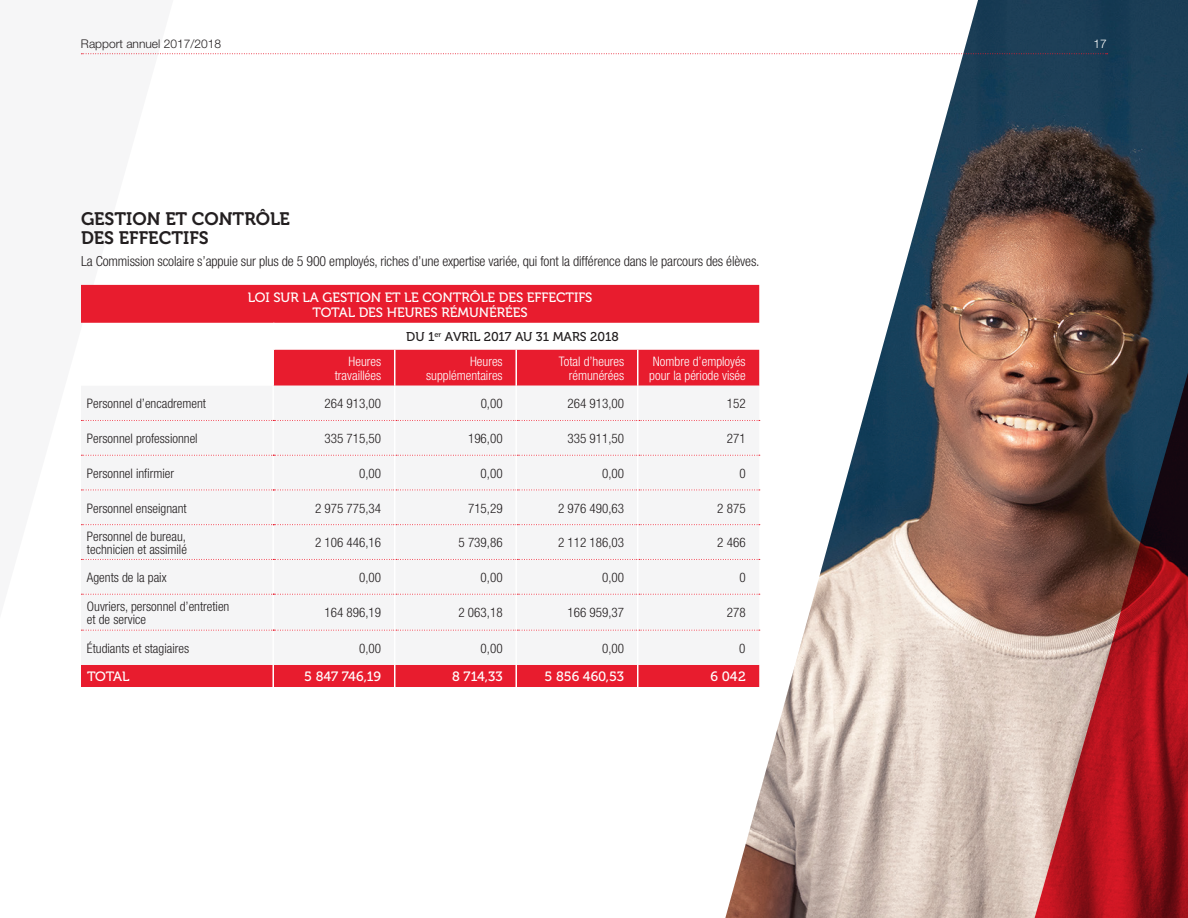
<style>
.page{position:relative;width:1188px;height:918px;background:#fff}
.page>*{position:absolute;margin:0;border:0;box-sizing:border-box;transform-origin:0 0}
.t1{font:18px/19.5px "Museo 700";color:#231f20}
.t2{font:300 condensed 13.8px "Helvetica Neue";letter-spacing:-.01em;color:#231f20}
.t3{font:13.5px/15px "Museo 500";color:#fff;text-align:center}
.t4{font:300 condensed 13.2px/13.5px "Helvetica Neue";color:#231f20}
.t5{font:300 condensed 13.2px/13.5px "Helvetica Neue";color:#fff;text-align:right}
.t6{font:12.75px "Museo 500";letter-spacing:-.005em;color:#231f20}
.t7{font:300 12px "Helvetica Neue";color:#231f20}
.t8{font:300 12px "Helvetica Neue";color:#fff}
</style>
<div class="page">
<img style="left:725px;top:0;width:463px;height:918px">
<svg style="left:81px;top:53px;width:1027px;height:1px"></svg>
<svg style="left:81px;top:285px;width:678px;height:402px;fill:#e81c2e"></svg>
<div style="left:81px;top:386px;width:678px;height:279px;background:#f5f5f6"></div>
<hr style="left:272px;top:386px;width:2px;height:34px;background:#fff">
<hr style="left:272px;top:421px;width:2px;height:34px;background:#fff">
<hr style="left:272px;top:456px;width:2px;height:34px;background:#fff">
<hr style="left:272px;top:490px;width:2px;height:34px;background:#fff">
<hr style="left:272px;top:525px;width:2px;height:34px;background:#fff">
<hr style="left:272px;top:560px;width:2px;height:34px;background:#fff">
<hr style="left:272px;top:595px;width:2px;height:35px;background:#fff">
<hr style="left:272px;top:631px;width:2px;height:34px;background:#fff">
<hr style="left:272px;top:665px;width:2px;height:22px;background:#fff">
<svg style="left:81px;top:420px;width:679px;height:1px"></svg>
<svg style="left:272px;top:323px;width:2px;height:27px"></svg>
<svg style="left:81px;top:455px;width:679px;height:1px"></svg>
<hr style="left:272px;top:350px;width:2px;height:36px;background:#fff">
<hr style="left:394px;top:350px;width:1px;height:36px;background:#fff">
<hr style="left:515px;top:350px;width:2px;height:36px;background:#fff">
<hr style="left:637px;top:350px;width:1px;height:36px;background:#fff">
<hr style="left:394px;top:386px;width:1px;height:34px;background:#fff">
<hr style="left:515px;top:386px;width:2px;height:34px;background:#fff">
<svg style="left:81px;top:490px;width:679px;height:1px"></svg>
<svg style="left:81px;top:524px;width:679px;height:1px"></svg>
<svg style="left:81px;top:559px;width:679px;height:1px"></svg>
<svg style="left:81px;top:594px;width:679px;height:1px"></svg>
<svg style="left:81px;top:630px;width:679px;height:1px"></svg>
<hr style="left:394px;top:420px;width:1px;height:35px;background:#fff">
<hr style="left:515px;top:420px;width:2px;height:35px;background:#fff">
<hr style="left:394px;top:455px;width:1px;height:35px;background:#fff">
<hr style="left:515px;top:455px;width:2px;height:35px;background:#fff">
<hr style="left:394px;top:490px;width:1px;height:35px;background:#fff">
<hr style="left:515px;top:490px;width:2px;height:35px;background:#fff">
<hr style="left:394px;top:525px;width:1px;height:34px;background:#fff">
<hr style="left:515px;top:525px;width:2px;height:34px;background:#fff">
<hr style="left:394px;top:559px;width:1px;height:35px;background:#fff">
<hr style="left:515px;top:559px;width:2px;height:35px;background:#fff">
<hr style="left:394px;top:594px;width:1px;height:36px;background:#fff">
<hr style="left:515px;top:594px;width:2px;height:36px;background:#fff">
<hr style="left:394px;top:630px;width:1px;height:35px;background:#fff">
<hr style="left:515px;top:630px;width:2px;height:35px;background:#fff">
<svg style="left:394px;top:665px;width:1px;height:22px"></svg>
<hr style="left:515px;top:665px;width:2px;height:22px;background:#fff">
<hr style="left:637px;top:386px;width:1px;height:34px;background:#fff">
<hr style="left:637px;top:420px;width:1px;height:35px;background:#fff">
<hr style="left:637px;top:455px;width:1px;height:35px;background:#fff">
<hr style="left:637px;top:490px;width:1px;height:35px;background:#fff">
<hr style="left:637px;top:525px;width:1px;height:34px;background:#fff">
<hr style="left:637px;top:559px;width:1px;height:35px;background:#fff">
<hr style="left:637px;top:594px;width:1px;height:36px;background:#fff">
<hr style="left:637px;top:630px;width:1px;height:35px;background:#fff">
<svg style="left:637px;top:665px;width:1px;height:22px"></svg>
<svg style="left:1035px;top:373px;width:153px;height:545px;background:#83383b"></svg>
<p class="t7" style="left:81px;top:36px;width:142px">Rapport annuel 2017/2018</p>
<p class="t8" style="left:1094px;top:36px;width:15px">17</p>
<h1 class="t1" style="left:81px;top:209px;width:210px">GESTION ET CONTRÔLE<br>DES EFFECTIFS</h1>
<p class="t2" style="left:81px;top:253px;width:680px">La Commission scolaire s’appuie sur plus de 5 900 employés, riches d’une expertise variée, qui font la différence dans le parcours des élèves.</p>
<p class="t3" style="left:248px;top:290px;width:346px">LOI SUR LA GESTION ET LE CONTRÔLE DES EFFECTIFS<br>TOTAL DES HEURES RÉMUNÉRÉES</p>
<p class="t6" style="left:406px;top:330px;width:214px">DU 1<sup>er</sup> AVRIL 2017 AU 31 MARS 2018</p>
<p class="t5" style="left:335px;top:355px;width:48px">Heures travaillées</p>
<p class="t5" style="left:426px;top:355px;width:78px">Heures supplémentaires</p>
<p class="t5" style="left:559px;top:355px;width:67px">Total d’heures rémunérées</p>
<p class="t5" style="left:649px;top:355px;width:98px;text-align:left">Nombre d’employés pour la période visée</p>
<p class="t4" style="left:87px;top:397px;width:121px">Personnel d’encadrement</p>
<p class="t4" style="left:325px;top:397px;width:58px">264 913,00</p>
<p class="t4" style="left:481px;top:397px;width:24px">0,00</p>
<p class="t4" style="left:568px;top:397px;width:58px">264 913,00</p>
<p class="t4" style="left:727px;top:397px;width:20px">152</p>
<p class="t4" style="left:87px;top:432px;width:112px">Personnel professionnel</p>
<p class="t4" style="left:325px;top:432px;width:58px">335 715,50</p>
<p class="t4" style="left:468px;top:432px;width:36px">196,00</p>
<p class="t4" style="left:568px;top:432px;width:58px">335 911,50</p>
<p class="t4" style="left:727px;top:432px;width:20px">271</p>
<p class="t4" style="left:87px;top:466px;width:89px">Personnel infirmier</p>
<p class="t4" style="left:359px;top:466px;width:24px">0,00</p>
<p class="t4" style="left:481px;top:466px;width:24px">0,00</p>
<p class="t4" style="left:602px;top:466px;width:24px">0,00</p>
<p class="t4" style="left:739px;top:466px;width:8px">0</p>
<p class="t4" style="left:87px;top:501px;width:101px">Personnel enseignant</p>
<p class="t4" style="left:315px;top:501px;width:68px">2 975 775,34</p>
<p class="t4" style="left:468px;top:501px;width:36px">715,29</p>
<p class="t4" style="left:558px;top:501px;width:68px">2 976 490,63</p>
<p class="t4" style="left:717px;top:501px;width:30px">2 875</p>
<p class="t4" style="left:87px;top:529px;width:102px">Personnel de bureau, technicien et assimilé</p>
<p class="t4" style="left:315px;top:536px;width:68px">2 106 446,16</p>
<p class="t4" style="left:459px;top:536px;width:46px">5 739,86</p>
<p class="t4" style="left:558px;top:536px;width:68px">2 112 186,03</p>
<p class="t4" style="left:717px;top:536px;width:30px">2 466</p>
<p class="t4" style="left:87px;top:571px;width:81px">Agents de la paix</p>
<p class="t4" style="left:359px;top:571px;width:24px">0,00</p>
<p class="t4" style="left:481px;top:571px;width:24px">0,00</p>
<p class="t4" style="left:602px;top:571px;width:24px">0,00</p>
<p class="t4" style="left:739px;top:571px;width:8px">0</p>
<p class="t4" style="left:87px;top:599px;width:144px">Ouvriers, personnel d’entretien et de service</p>
<p class="t4" style="left:324px;top:606px;width:58px">164 896,19</p>
<p class="t4" style="left:459px;top:606px;width:46px">2 063,18</p>
<p class="t4" style="left:567px;top:606px;width:58px">166 959,37</p>
<p class="t4" style="left:727px;top:606px;width:20px">278</p>
<p class="t4" style="left:87px;top:641px;width:104px">Étudiants et stagiaires</p>
<p class="t4" style="left:359px;top:641px;width:24px">0,00</p>
<p class="t4" style="left:481px;top:641px;width:24px">0,00</p>
<p class="t4" style="left:602px;top:641px;width:24px">0,00</p>
<p class="t4" style="left:739px;top:641px;width:8px">0</p>
<p class="t3" style="left:87px;top:669px;width:44px">TOTAL</p>
<p class="t3" style="left:304px;top:669px;width:79px">5 847 746,19</p>
<p class="t3" style="left:452px;top:669px;width:52px">8 714,33</p>
<p class="t3" style="left:545px;top:669px;width:81px">5 856 460,53</p>
<p class="t3" style="left:710px;top:669px;width:37px">6 042</p>
</div>
